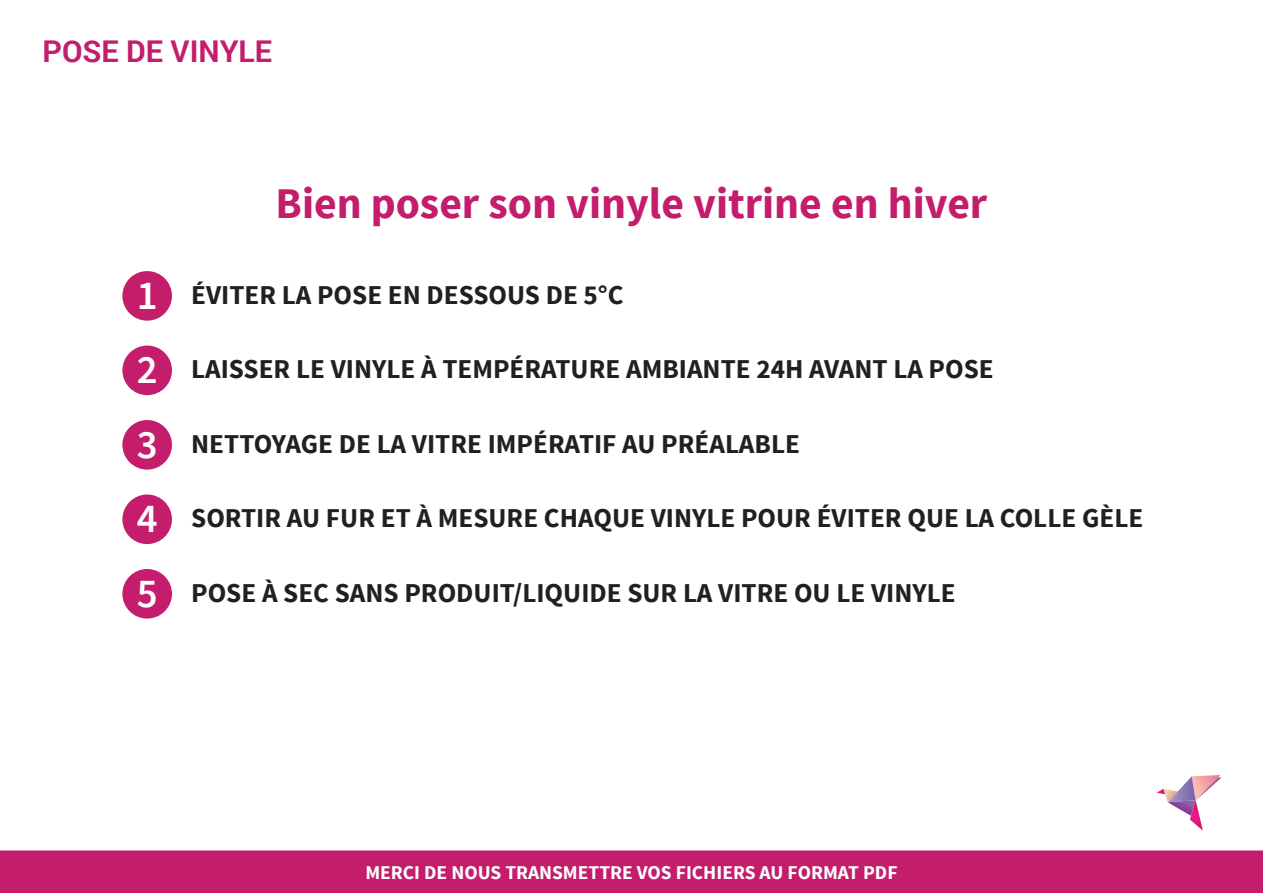
<style>
.page{position:relative;width:1263px;height:893px;background:#fff}
.page>*{position:absolute;margin:0;border:0;box-sizing:border-box;transform-origin:0 0}
.t1{font:700 43.65px "Source Sans Pro";color:#c31d6c}
.t2{font:700 30px "Roboto";color:#c31d6c}
.t3{font:700 27.15px "Source Sans Pro";color:#231f20}
.t4{font:700 19.5px "Source Sans Pro";color:#fff}
.s1{font-weight:600;font-size:40.8px;color:#fff}
</style>
<div class="page">
<div style="left:0;top:850px;width:1263px;height:43px;background:#c31d6c"></div>
<img style="left:1190px;top:816px;width:13px;height:15px">
<svg style="left:1157px;top:775px;width:65px;height:41px"></svg>
<div style="left:122px;top:271px;width:50px;height:50px;background:#c31d6c;border-radius:50%"></div>
<div style="left:122px;top:346px;width:50px;height:49px;background:#c31d6c;border-radius:50%"></div>
<div style="left:122px;top:420px;width:50px;height:50px;background:#c31d6c;border-radius:50%"></div>
<div style="left:122px;top:494px;width:50px;height:50px;background:#c31d6c;border-radius:50%"></div>
<div style="left:122px;top:569px;width:50px;height:50px;background:#c31d6c;border-radius:50%"></div>
<p class="t2" style="left:43px;top:31px;width:231px">POSE DE VINYLE</p>
<h1 class="t1" style="left:276px;top:176px;width:713px">Bien poser son vinyle vitrine en hiver</h1>
<p class="t3" style="left:137px;top:277px;width:489px"><span class="s1">1</span> ÉVITER LA POSE EN DESSOUS DE 5°C</p>
<p class="t3" style="left:137px;top:352px;width:858px"><span class="s1">2</span> LAISSER LE VINYLE À TEMPÉRATURE AMBIANTE 24H AVANT LA POSE</p>
<p class="t3" style="left:137px;top:426px;width:665px"><span class="s1">3</span> NETTOYAGE DE LA VITRE IMPÉRATIF AU PRÉALABLE</p>
<p class="t3" style="left:137px;top:501px;width:1008px"><span class="s1">4</span> SORTIR AU FUR ET À MESURE CHAQUE VINYLE POUR ÉVITER QUE LA COLLE GÈLE</p>
<p class="t3" style="left:137px;top:575px;width:821px"><span class="s1">5</span> POSE À SEC SANS PRODUIT/LIQUIDE SUR LA VITRE OU LE VINYLE</p>
<p class="t4" style="left:365px;top:860px;width:534px">MERCI DE NOUS TRANSMETTRE VOS FICHIERS AU FORMAT PDF</p>
</div>
